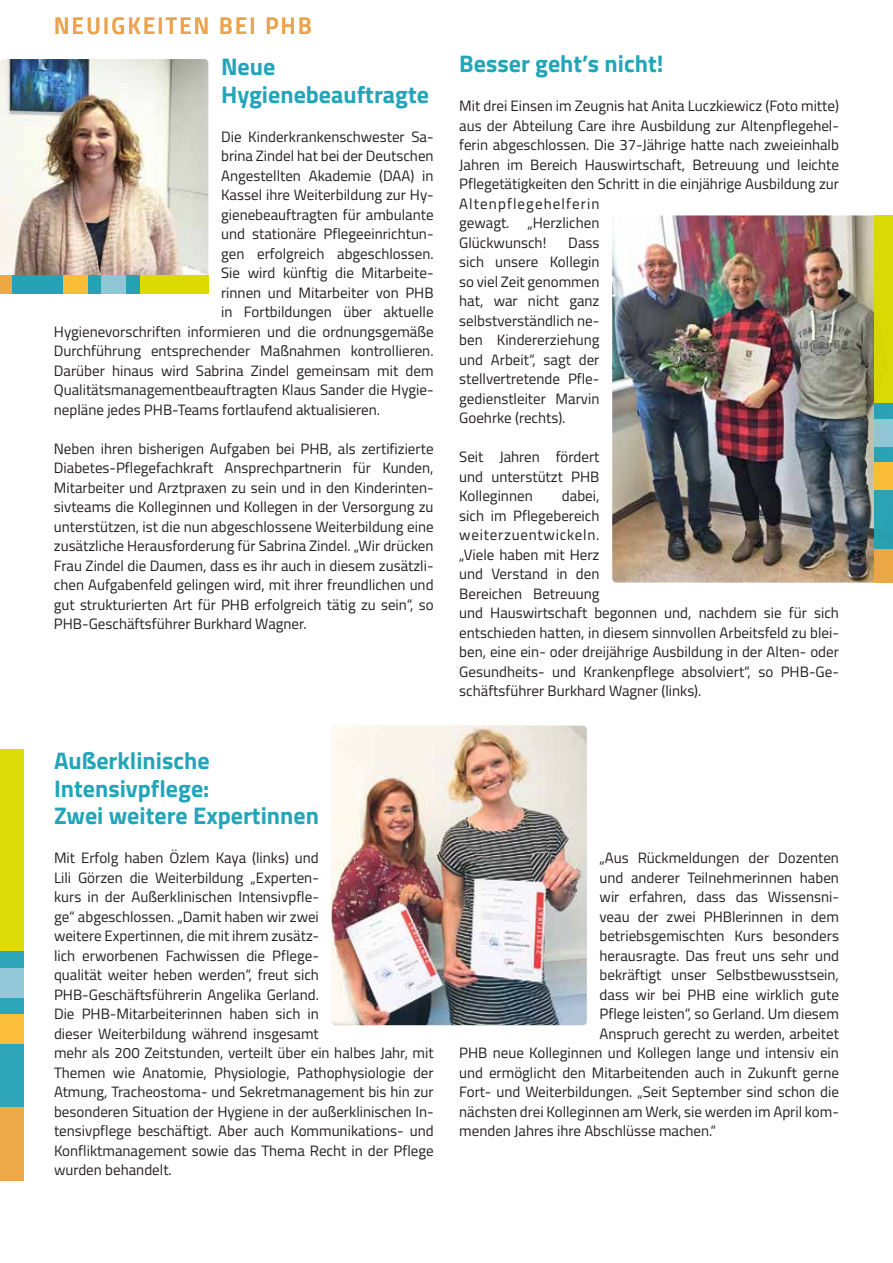
<style>
.page{position:relative;width:893px;height:1263px;background:#fff}
.page>*{position:absolute;margin:0;border:0;box-sizing:border-box;transform-origin:0 0}
.t1{font:700 24px/27.6px "Titillium";color:#22a5b9}
.t2{font:24px "Titillium Semibold Upright";letter-spacing:.1em;color:#eda34c}
.t3{font:15px/19.5px "Titillium";color:#231f20;text-align:justify}
</style>
<div class="page">
<img style="left:0;top:59px;width:208px;height:216px">
<img style="left:612px;top:215px;width:281px;height:368px">
<img style="left:332px;top:726px;width:255px;height:299px">
<div style="left:0;top:749px;width:23px;height:362px;background:#27a2b5"></div>
<div style="left:0;top:749px;width:23px;height:202px;background:#dddb08"></div>
<div style="left:0;top:968px;width:23px;height:29px;background:#8fc7d7"></div>
<div style="left:0;top:1015px;width:23px;height:29px;background:#fabc34"></div>
<div style="left:0;top:1108px;width:23px;height:73px;background:#eea843"></div>
<div style="left:874px;top:216px;width:19px;height:336px;background:#27a2b5"></div>
<div style="left:874px;top:216px;width:19px;height:187px;background:#dcda00"></div>
<div style="left:874px;top:419px;width:19px;height:27px;background:#8fc7d7"></div>
<div style="left:874px;top:462px;width:19px;height:27px;background:#fabc34"></div>
<div style="left:874px;top:549px;width:19px;height:34px;background:#eea843"></div>
<div style="left:8px;top:275px;width:200px;height:19px;background:#27a2b5"></div>
<div style="left:140px;top:275px;width:68px;height:19px;background:#dcda00"></div>
<div style="left:102px;top:275px;width:24px;height:19px;background:#8fc7d7"></div>
<div style="left:64px;top:275px;width:24px;height:19px;background:#fabc34"></div>
<div style="left:0;top:275px;width:11px;height:19px;background:#eea843"></div>
<h1 class="t2" style="left:54px;top:7px;width:259px">NEUIGKEITEN BEI PHB</h1>
<h1 class="t1" style="left:221px;top:52px;width:209px">Neue<br>Hygienebeauftragte</h1>
<p class="t3" style="left:221px;top:126px;width:214px">Die Kinderkrankenschwester Sa-</p>
<p class="t3" style="left:221px;top:146px;width:214px">brina Zindel hat bei der Deutschen</p>
<p class="t3" style="left:221px;top:165px;width:214px">Angestellten Akademie (DAA) in</p>
<p class="t3" style="left:221px;top:185px;width:214px">Kassel ihre Weiterbildung zur Hy-</p>
<p class="t3" style="left:221px;top:204px;width:214px">gienebeauftragten für ambulante</p>
<p class="t3" style="left:221px;top:224px;width:214px">und stationäre Pflegeeinrichtun-</p>
<p class="t3" style="left:221px;top:243px;width:214px">gen erfolgreich abgeschlossen.</p>
<p class="t3" style="left:221px;top:263px;width:214px">Sie wird künftig die Mitarbeite-</p>
<p class="t3" style="left:221px;top:282px;width:214px">rinnen und Mitarbeiter von PHB</p>
<p class="t3" style="left:221px;top:302px;width:214px">in Fortbildungen über aktuelle</p>
<p class="t3" style="left:54px;top:321px;width:381px">Hygienevorschriften informieren und die ordnungsgemäße</p>
<p class="t3" style="left:54px;top:341px;width:381px">Durchführung entsprechender Maßnahmen kontrollieren.</p>
<p class="t3" style="left:54px;top:360px;width:381px">Darüber hinaus wird Sabrina Zindel gemeinsam mit dem</p>
<p class="t3" style="left:54px;top:380px;width:381px">Qualitätsmanagementbeauftragten Klaus Sander die Hygie-</p>
<p class="t3" style="left:54px;top:399px;width:328px">nepläne jedes PHB-Teams fortlaufend aktualisieren.</p>
<p class="t3" style="left:54px;top:438px;width:381px">Neben ihren bisherigen Aufgaben bei PHB, als zertifizierte Diabetes-Pflegefachkraft Ansprechpartnerin für Kunden, Mitarbeiter und Arztpraxen zu sein und in den Kinderinten&shy;sivteams die Kolleginnen und Kollegen in der Versorgung zu unterstützen, ist die nun abgeschlossene Weiterbildung eine zusätzliche Herausforderung für Sabrina Zindel. „Wir drücken Frau Zindel die Daumen, dass es ihr auch in diesem zusätzli&shy;chen Aufgabenfeld gelingen wird, mit ihrer freundlichen und gut strukturierten Art für PHB erfolgreich tätig zu sein“, so PHB-Geschäftsführer Burkhard Wagner.</p>
<h1 class="t1" style="left:459px;top:49px;width:206px">Besser geht’s nicht!</h1>
<p class="t3" style="left:459px;top:95px;width:381px;text-align:left">Mit drei Einsen im Zeugnis hat Anita Luczkiewicz (Foto mitte) aus der Abteilung Care ihre Ausbildung zur Altenpflegehel&shy;ferin abgeschlossen. Die 37-Jährige hatte nach zweieinhalb Jahren im Bereich Hauswirtschaft, Betreuung und leichte Pflegetätigkeiten den Schritt in die einjährige Ausbildung zur Altenpflegehelferin<br>gewagt. „Herzlichen<br>Glückwunsch!</p>
<p class="t3" style="left:459px;top:232px;width:142px;text-indent:109px">Dass sich unsere Kollegin so viel Zeit genommen hat, war nicht ganz selbstverständlich ne&shy;ben Kindererziehung und Arbeit“, sagt der stellvertretende Pfle&shy;gedienstleiter Marvin Goehrke (rechts).</p>
<p class="t3" style="left:459px;top:446px;width:142px">Seit Jahren fördert und unterstützt PHB Kolleginnen</p>
<p class="t3" style="left:459px;top:485px;width:381px;text-align:left;text-indent:103px">dabei,<br>sich im Pflegebereich<br>weiterzuentwickeln.<br>„Viele haben mit Herz<br>und Verstand in den<br>Bereichen Betreuung<br>und Hauswirtschaft begonnen und, nachdem sie für sich entschieden hatten, in diesem sinnvollen Arbeitsfeld zu blei&shy;ben, eine ein- oder dreijährige Ausbildung in der Alten- oder Gesundheits- und Krankenpflege absolviert“, so PHB-Ge&shy;schäftsführer Burkhard Wagner (links).</p>
<h1 class="t1" style="left:54px;top:746px;width:266px">Außerklinische<br>Intensivpflege:<br>Zwei weitere Expertinnen</h1>
<p class="t3" style="left:54px;top:848px;width:381px;text-align:left">Mit Erfolg haben Özlem Kaya (links) und<br>Lili Görzen die Weiterbildung „Experten-<br>kurs in der Außerklinischen Intensivpfle-<br>ge“ abgeschlossen. „Damit haben wir zwei<br>weitere Expertinnen, die mit ihrem zusätz-<br>lich erworbenen Fachwissen die Pflege-<br>qualität weiter heben werden“, freut sich PHB-Geschäftsführerin Angelika Gerland.<br>Die PHB-Mitarbeiterinnen haben sich in<br>dieser Weiterbildung während insgesamt<br>mehr als 200 Zeitstunden, verteilt über ein halbes Jahr, mit Themen wie Anatomie, Physiologie, Pathophysiologie der Atmung, Tracheostoma- und Sekretmanagement bis hin zur besonderen Situation der Hygiene in der außerklinischen In&shy;tensivpflege beschäftigt. Aber auch Kommunikations- und Konfliktmanagement sowie das Thema Recht in der Pflege wurden behandelt.</p>
<p class="t3" style="left:600px;top:847px;width:241px">„Aus Rückmeldungen der Dozenten</p>
<p class="t3" style="left:600px;top:867px;width:241px">und anderer Teilnehmerinnen haben</p>
<p class="t3" style="left:600px;top:886px;width:241px">wir erfahren, dass das Wissensni-</p>
<p class="t3" style="left:600px;top:906px;width:241px">veau der zwei PHBlerinnen in dem</p>
<p class="t3" style="left:600px;top:925px;width:241px">betriebsgemischten Kurs besonders</p>
<p class="t3" style="left:600px;top:945px;width:241px">herausragte. Das freut uns sehr und</p>
<p class="t3" style="left:600px;top:964px;width:241px">bekräftigt unser Selbstbewusstsein,</p>
<p class="t3" style="left:600px;top:984px;width:241px">dass wir bei PHB eine wirklich gute</p>
<p class="t3" style="left:600px;top:1003px;width:241px">Pflege leisten“, so Gerland. Um diesem</p>
<p class="t3" style="left:600px;top:1023px;width:241px">Anspruch gerecht zu werden, arbeitet</p>
<p class="t3" style="left:459px;top:1042px;width:381px">PHB neue Kolleginnen und Kollegen lange und intensiv ein</p>
<p class="t3" style="left:459px;top:1062px;width:381px">und ermöglicht den Mitarbeitenden auch in Zukunft gerne</p>
<p class="t3" style="left:459px;top:1081px;width:381px">Fort- und Weiterbildungen. „Seit September sind schon die</p>
<p class="t3" style="left:459px;top:1101px;width:381px">nächsten drei Kolleginnen am Werk, sie werden im April kom-</p>
<p class="t3" style="left:459px;top:1120px;width:258px">menden Jahres ihre Abschlüsse machen.“</p>
</div>
